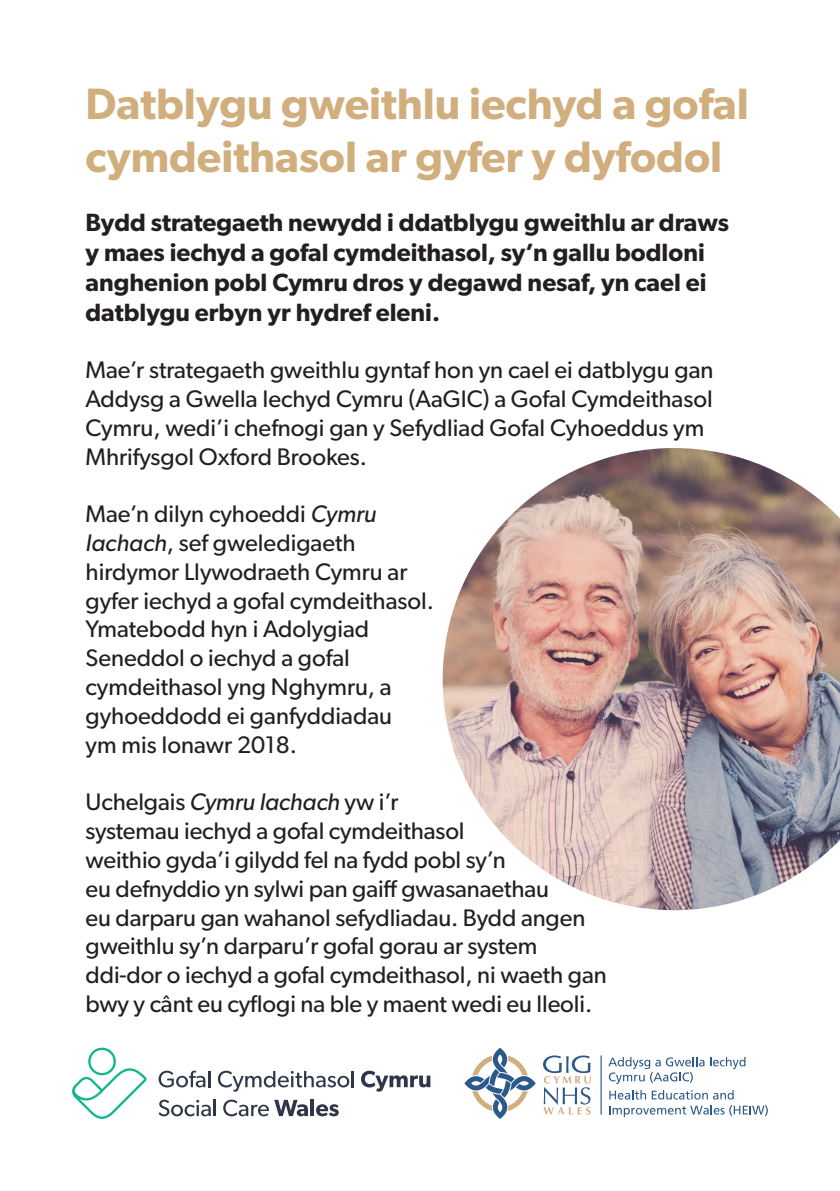
<style>
.page{position:relative;width:840px;height:1191px;background:#fff}
.page>*{position:absolute;margin:0;border:0;box-sizing:border-box;transform-origin:0 0}
.t1{font:600 44px/52.8px "Gibson";color:#d1ae7d}
.t2{font:600 25px/30px "Gibson";color:#231f20}
.t3{font:24px/28.8px "Gibson";color:#231f20}
.s1{font-style:italic}
</style>
<div class="page">
<hr style="left:600px;top:1055px;width:1px;height:59px;background:#2c598a">
<svg style="left:464px;top:1047px;width:71px;height:72px"></svg>
<svg style="left:543px;top:1055px;width:47px;height:59px"></svg>
<svg style="left:608px;top:1057px;width:137px;height:27px"></svg>
<svg style="left:609px;top:1090px;width:36px;height:9px"></svg>
<svg style="left:651px;top:1090px;width:82px;height:9px"></svg>
<svg style="left:609px;top:1105px;width:158px;height:12px"></svg>
<svg style="left:158px;top:1070px;width:52px;height:17px"></svg>
<svg style="left:218px;top:1070px;width:131px;height:21px"></svg>
<hr style="left:351px;top:1071px;width:3px;height:16px;background:#30364a">
<svg style="left:361px;top:1070px;width:69px;height:21px"></svg>
<svg style="left:158px;top:1099px;width:58px;height:17px"></svg>
<svg style="left:223px;top:1099px;width:85px;height:17px"></svg>
<hr style="left:310px;top:1099px;width:4px;height:17px;background:#30364a">
<svg style="left:316px;top:1104px;width:22px;height:12px"></svg>
<svg style="left:72px;top:1047px;width:75px;height:72px"></svg>
<img style="left:442px;top:448px;width:397px;height:462px">
<p class="t1" style="left:85px;top:76px;width:664px">Datblygu gweithlu iechyd a gofal cymdeithasol ar gyfer y dyfodol</p>
<p class="t2" style="left:85px;top:206px;width:644px">Bydd strategaeth newydd i ddatblygu gweithlu ar draws y maes iechyd a gofal cymdeithasol, sy’n gallu bodloni anghenion pobl Cymru dros y degawd nesaf, yn cael ei datblygu erbyn yr hydref eleni.</p>
<p class="t3" style="left:85px;top:355px;width:629px">Mae’r strategaeth gweithlu gyntaf hon yn cael ei datblygu gan Addysg a Gwella Iechyd Cymru (AaGIC) a Gofal Cymdeithasol Cymru, wedi’i chefnogi gan y Sefydliad Gofal Cyhoeddus ym Mhrifysgol Oxford Brookes.</p>
<p class="t3" style="left:85px;top:499px;width:292px">Mae’n dilyn cyhoeddi <span class="s1">Cymru<br>Iachach</span>, sef gweledigaeth</p>
<p class="t3" style="left:85px;top:557px;width:350px">hirdymor Llywodraeth Cymru ar gyfer iechyd a gofal cymdeithasol.<br>Ymatebodd hyn i Adolygiad<br>Seneddol o iechyd a gofal cymdeithasol yng Nghymru, a gyhoeddodd ei ganfyddiadau<br>ym mis Ionawr 2018.</p>
<p class="t3" style="left:85px;top:787px;width:501px">Uchelgais <span class="s1">Cymru Iachach</span> yw i’r<br>systemau iechyd a gofal cymdeithasol<br>weithio gyda’i gilydd fel na fydd pobl sy’n<br>eu defnyddio yn sylwi pan gaiff gwasanaethau<br>eu darparu gan wahanol sefydliadau. Bydd angen gweithlu sy’n darparu’r gofal gorau ar system</p>
<p class="t3" style="left:85px;top:960px;width:522px">ddi-dor o iechyd a gofal cymdeithasol, ni waeth gan bwy y cânt eu cyflogi na ble y maent wedi eu lleoli.</p>
</div>
